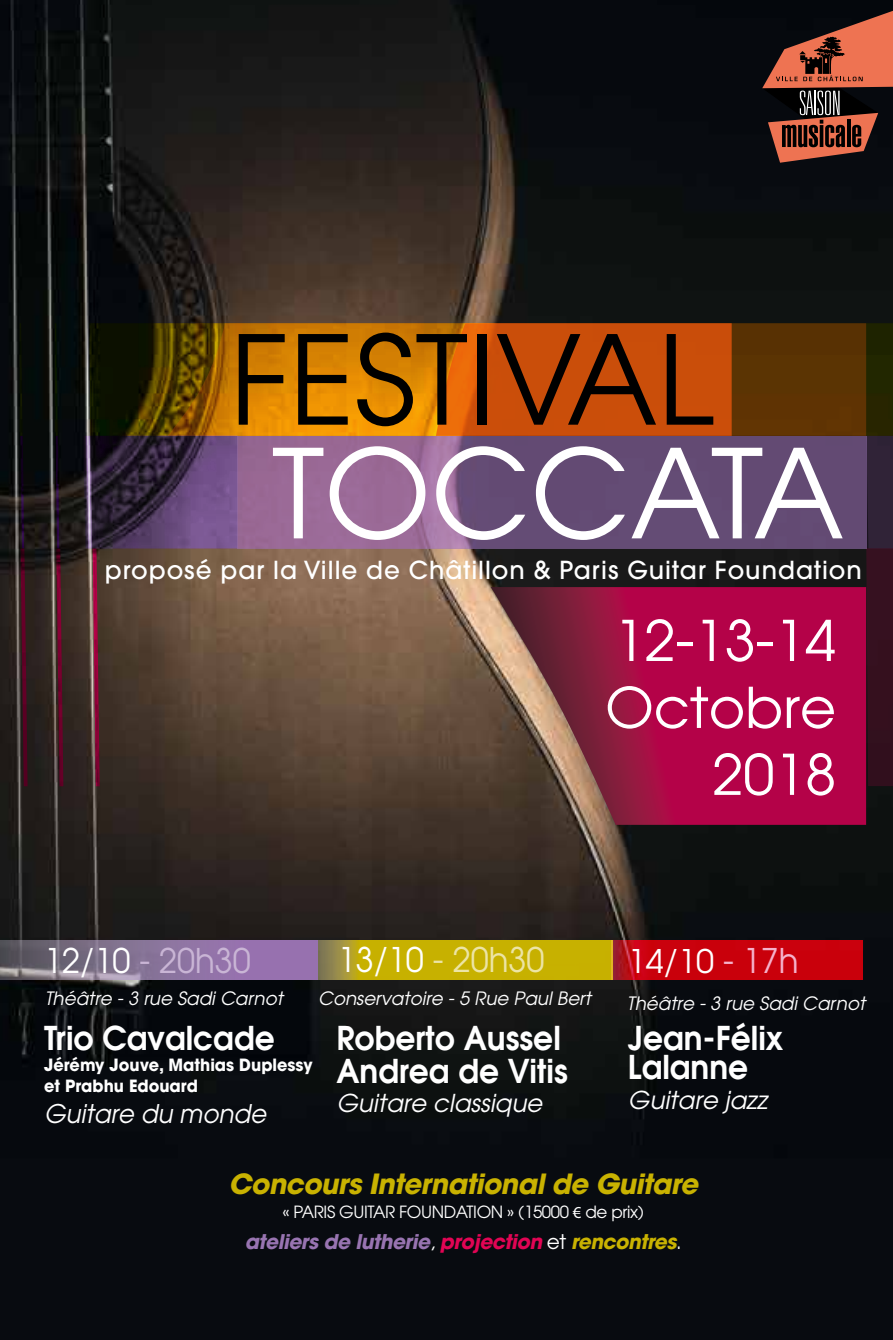
<style>
.page{position:relative;width:893px;height:1340px;background:#fff}
.page>*{position:absolute;margin:0;border:0;box-sizing:border-box;transform-origin:0 0}
.t1{font:122.62px "Avant Garde";color:#000}
.t2{font:122.62px "Avant Garde";color:#fff}
.t3{font:55.8px/66.8px "Avant Garde";color:#fff;text-align:right}
.t4{font:33.98px "Avant Garde";color:#c9b5d5;scale:.96 1}
.t5{font:33.98px "Avant Garde";color:#ece4a5;scale:.96 1}
.t6{font:600 32.62px/32.6px "Avant Garde";color:#fff;scale:.96 1}
.t7{font:32.4px "Avant Garde";color:#fff}
.t8{font:italic 700 27.68px "Avant Garde";letter-spacing:-.02em;color:#c9b201}
.t9{font:italic 25.65px "Avant Garde";color:#fff;scale:.96 1}
.t10{font:500 24.75px "Avant Garde";letter-spacing:.04em;color:#fff}
.t11{font:italic 24.53px "Avant Garde";color:#fff}
.t12{font:italic 700 20.03px "Avant Garde";letter-spacing:-.02em;color:#9874b1}
.t13{font:italic 18.45px "Avant Garde";color:#fff}
.t14{font:700 16.88px/20.7px "Avant Garde";color:#fff;scale:.96 1}
.t15{font:16.88px "Avant Garde";letter-spacing:-.02em;color:#fff}
.s1{color:#fff}
.s2{font-size:33.98px;color:#f5b2cb}
.s3{font-family:"Myriad Pro"}
.s4{font-weight:400;font-style:normal;color:#fff}
.s5{color:#e20454}
.s6{color:#c9b201}
</style>
<div class="page">
<img style="left:0;top:0;width:893px;height:1339px">
<svg style="left:89px;top:323px;width:804px;height:113px;background:#222100"></svg>
<svg style="left:168px;top:323px;width:698px;height:113px;background:#a36302"></svg>
<svg style="left:436px;top:323px;width:296px;height:113px;background:#cd5309"></svg>
<svg style="left:866px;top:436px;width:27px;height:350px;background:#321626"></svg>
<svg style="left:238px;top:436px;width:628px;height:112px;background:#775680"></svg>
<svg style="left:491px;top:587px;width:375px;height:237px;background:#9c2047"></svg>
<svg style="left:83px;top:436px;width:155px;height:350px;background:#533e40"></svg>
<svg style="left:55px;top:323px;width:8px;height:463px;background:#341520"></svg>
<svg style="left:20px;top:323px;width:8px;height:463px;background:#280f18"></svg>
<svg style="left:622px;top:619px;width:11px;height:42px"></svg>
<svg style="left:646px;top:619px;width:27px;height:42px"></svg>
<hr style="left:677px;top:642px;width:15px;height:4px;background:#e4025b">
<svg style="left:703px;top:619px;width:11px;height:42px"></svg>
<svg style="left:727px;top:619px;width:26px;height:42px"></svg>
<hr style="left:757px;top:642px;width:16px;height:4px;background:#e4025b">
<svg style="left:783px;top:619px;width:11px;height:42px"></svg>
<svg style="left:806px;top:619px;width:29px;height:42px"></svg>
<svg style="left:608px;top:686px;width:135px;height:42px;background:#b30748"></svg>
<svg style="left:749px;top:686px;width:32px;height:42px"></svg>
<svg style="left:787px;top:696px;width:47px;height:32px;background:#ba024a"></svg>
<div style="left:714px;top:753px;width:59px;height:42px;background:#b40248"></div>
<svg style="left:783px;top:753px;width:11px;height:42px"></svg>
<svg style="left:807px;top:753px;width:27px;height:42px"></svg>
<svg style="left:0;top:940px;width:317px;height:39px;background:#867096"></svg>
<svg style="left:318px;top:940px;width:293px;height:39px;background:#c0ac08"></svg>
<svg style="left:611px;top:940px;width:252px;height:39px;background:#c7030e"></svg>
<svg style="left:762px;top:11px;width:131px;height:152px;background:#6b382c"></svg>
<h1 class="t1" style="left:229px;top:303px;width:486px">FESTIVAL</h1>
<h1 class="t2" style="left:272px;top:417px;width:573px">TOCCATA</h1>
<h3 class="t10" style="left:105px;top:554px;width:759px">proposé par la Ville de Châtillon &amp; Paris Guitar Foundation</h3>
<h2 class="t3" style="left:605px;top:606px;width:232px">12-13-14<br>Octobre<br>2018</h2>
<h3 class="t4" style="left:44px;top:938px;width:217px"><span class="s1">12/10</span> - 20h30</h3>
<h3 class="t5" style="left:338px;top:938px;width:217px"><span class="s1">13/10</span> - 20h30</h3>
<h3 class="t7" style="left:628px;top:940px;width:172px">14/10 <span class="s2">- 17h</span></h3>
<p class="t13" style="left:45px;top:986px;width:240px">Théâtre - 3 rue Sadi Carnot</p>
<p class="t13" style="left:318px;top:986px;width:274px">Conservatoire - 5 Rue Paul Bert</p>
<p class="t13" style="left:627px;top:991px;width:240px">Théâtre - 3 rue Sadi Carnot</p>
<h3 class="t6" style="left:44px;top:1021px;width:242px">Trio Cavalcade</h3>
<p class="t14" style="left:44px;top:1054px;width:281px">Jérémy Jouve, Mathias Duplessy et Prabhu Edouard</p>
<h3 class="t9" style="left:44px;top:1097px;width:233px">Guitare du monde</h3>
<h3 class="t6" style="left:336px;top:1021px;width:243px">Roberto Aussel<br>Andrea de Vitis</h3>
<h3 class="t11" style="left:336px;top:1087px;width:207px">Guitare classique</h3>
<h3 class="t6" style="left:628px;top:1022px;width:163px;line-height:29.2px">Jean-Félix<br>Lalanne</h3>
<h3 class="t11" style="left:628px;top:1084px;width:141px">Guitare jazz</h3>
<h3 class="t8" style="left:229px;top:1166px;width:471px">Concours International de Guitare</h3>
<p class="t15" style="left:282px;top:1200px;width:363px">« PARIS GUITAR FOUNDATION » (15000 <span class="s3">€</span> de prix)</p>
<p class="t12" style="left:245px;top:1228px;width:438px">ateliers de lutherie<span class="s4">,</span> <span class="s5">projection</span> <span class="s4">et</span> <span class="s6">rencontres</span><span class="s4">.</span></p>
</div>
